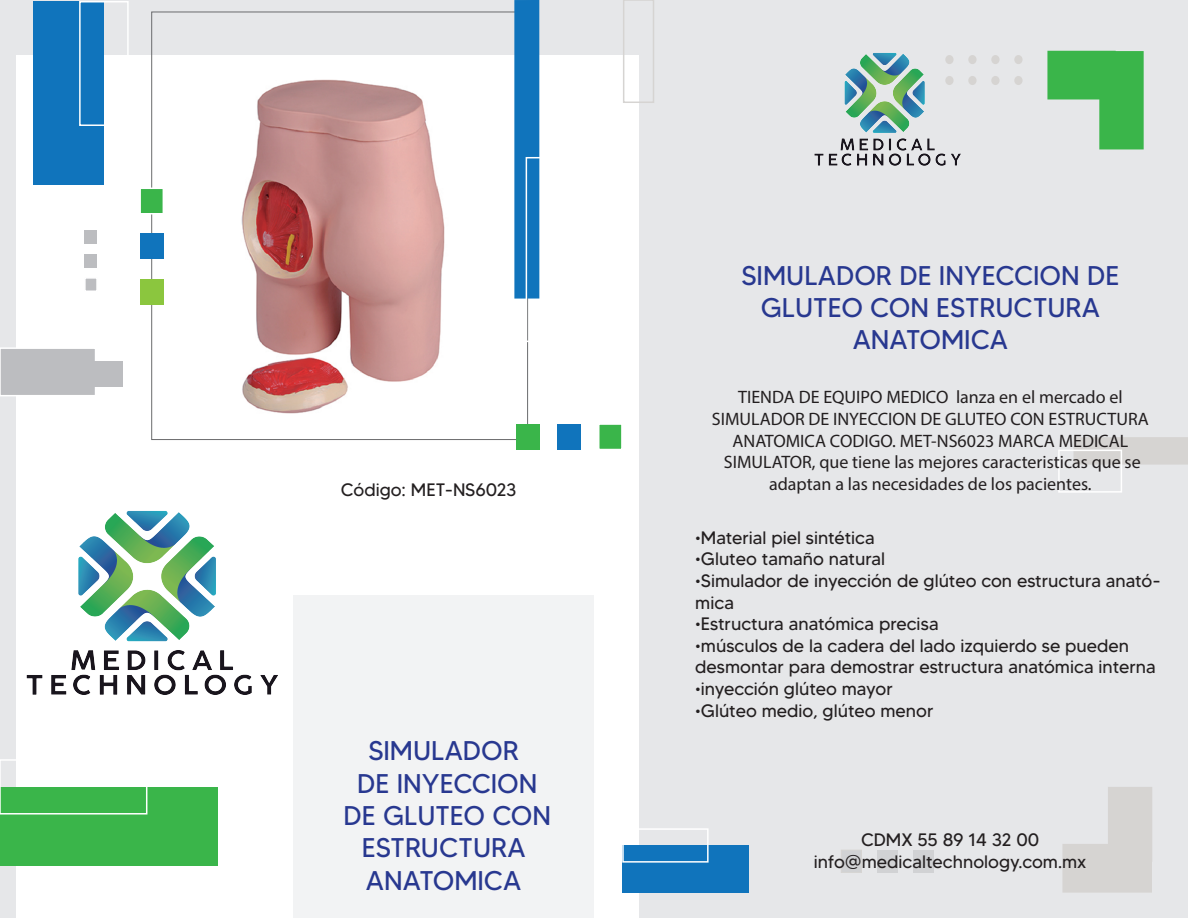
<style>
.page{position:relative;width:1188px;height:918px;background:#e6e7e9}
.page>*{position:absolute;margin:0;border:0;box-sizing:border-box;transform-origin:0 0}
.t1{font:27px/32.4px "MADETOMMY";color:#283890;text-align:center}
.t2{font:18px/21.6px "MADETOMMY";color:#231f20}
.t3{font:18px/21.6px "Myriad Pro";color:#231f20;text-align:center}
</style>
<div class="page">
<svg style="left:1047px;top:51px;width:97px;height:98px"></svg>
<svg style="left:1062px;top:787px;width:90px;height:106px"></svg>
<div style="left:968px;top:76px;width:9px;height:9px;background:#d6d4d2;border-radius:50%"></div>
<div style="left:968px;top:55px;width:9px;height:9px;background:#d6d4d2;border-radius:50%"></div>
<div style="left:991px;top:76px;width:9px;height:9px;background:#d6d4d2;border-radius:50%"></div>
<div style="left:991px;top:55px;width:9px;height:9px;background:#d6d4d2;border-radius:50%"></div>
<div style="left:1014px;top:76px;width:9px;height:9px;background:#d6d4d2;border-radius:50%"></div>
<div style="left:1014px;top:55px;width:9px;height:9px;background:#d6d4d2;border-radius:50%"></div>
<div style="left:16px;top:55px;width:623px;height:863px;background:#fff"></div>
<div style="left:0;top:347px;width:96px;height:49px;background:#bcbdc0;border:2px solid #fff"></div>
<div style="left:28px;top:361px;width:94px;height:25px;background:#bcbdc0"></div>
<div style="left:623px;top:0;width:31px;height:103px;border:2px solid #d6d4d2"></div>
<div style="left:623px;top:845px;width:126px;height:48px;background:#1074bc"></div>
<div style="left:622px;top:828px;width:87px;height:35px;border:2px solid #fff"></div>
<div style="left:140px;top:279px;width:23px;height:26px;background:#8bc63e"></div>
<div style="left:140px;top:234px;width:23px;height:25px;background:#1074bc"></div>
<div style="left:139px;top:188px;width:25px;height:27px;background:#3ab54a;border:2px solid #fff"></div>
<div style="left:516px;top:424px;width:23px;height:26px;background:#3ab54a"></div>
<div style="left:557px;top:424px;width:24px;height:26px;background:#1074bc"></div>
<div style="left:598px;top:423px;width:25px;height:27px;background:#3ab54a;border:2px solid #fff"></div>
<div style="left:514px;top:0;width:25px;height:299px;background:#1074bc"></div>
<div style="left:526px;top:157px;width:39px;height:185px;border:2px solid #fff"></div>
<div style="left:85px;top:230px;width:12px;height:14px;background:#bcbdc0"></div>
<div style="left:85px;top:254px;width:12px;height:13px;background:#bcbdc0"></div>
<div style="left:84px;top:277px;width:14px;height:15px;background:#bcbdc0;border:2px solid #fff"></div>
<div style="left:34px;top:2px;width:70px;height:183px;background:#1074bc"></div>
<div style="left:79px;top:1px;width:50px;height:125px;border:2px solid #fff"></div>
<div style="left:0;top:787px;width:218px;height:79px;background:#3ab54a"></div>
<div style="left:0;top:759px;width:147px;height:56px;border:2px solid #fff"></div>
<div style="left:914px;top:850px;width:20px;height:22px;background:#d1d2d4"></div>
<div style="left:877px;top:850px;width:21px;height:22px;background:#d1d2d4"></div>
<div style="left:841px;top:850px;width:21px;height:23px;background:#d1d2d4"></div>
<div style="left:293px;top:596px;width:301px;height:322px;background:#f2f3f4"></div>
<div style="left:1073px;top:437px;width:115px;height:28px;background:#d6d4d2"></div>
<div style="left:1058px;top:450px;width:64px;height:43px;border:2px solid #fff"></div>
<img style="left:26px;top:511px;width:251px;height:184px">
<img style="left:815px;top:53px;width:145px;height:113px">
<img style="left:241px;top:79px;width:204px;height:335px">
<p class="t2" style="left:341px;top:479px;width:177px">Código: MET-NS6023</p>
<h1 class="t1" style="left:344px;top:734px;width:209px">SIMULADOR<br>DE INYECCION<br>DE GLUTEO CON<br>ESTRUCTURA<br>ANATOMICA</h1>
<h1 class="t1" style="left:742px;top:259px;width:379px">SIMULADOR DE INYECCION DE<br>GLUTEO CON ESTRUCTURA<br>ANATOMICA</h1>
<p class="t3" style="left:712px;top:386px;width:438px">TIENDA DE EQUIPO MEDICO lanza en el mercado el SIMULADOR DE INYECCION DE GLUTEO CON ESTRUCTURA ANATOMICA CODIGO. MET-NS6023 MARCA MEDICAL SIMULATOR, que tiene las mejores caracteristicas que se adaptan a las necesidades de los pacientes.</p>
<p class="t2" style="left:695px;top:527px;width:181px">•Material piel sintética</p>
<p class="t2" style="left:695px;top:548px;width:191px">•Gluteo tamaño natural</p>
<p class="t2" style="left:695px;top:570px;width:467px">•Simulador de inyección de glúteo con estructura anató&shy;mica</p>
<p class="t2" style="left:695px;top:613px;width:245px">•Estructura anatómica precisa</p>
<p class="t2" style="left:695px;top:635px;width:462px">•músculos de la cadera del lado izquierdo se pueden desmontar para demostrar estructura anatómica interna</p>
<p class="t2" style="left:695px;top:678px;width:199px">•inyección glúteo mayor</p>
<p class="t2" style="left:695px;top:699px;width:240px">•Glúteo medio, glúteo menor</p>
<p class="t2" style="left:814px;top:829px;width:274px;text-align:center">CDMX 55 89 14 32 00 info@medicaltechnology.com.mx</p>
</div>
